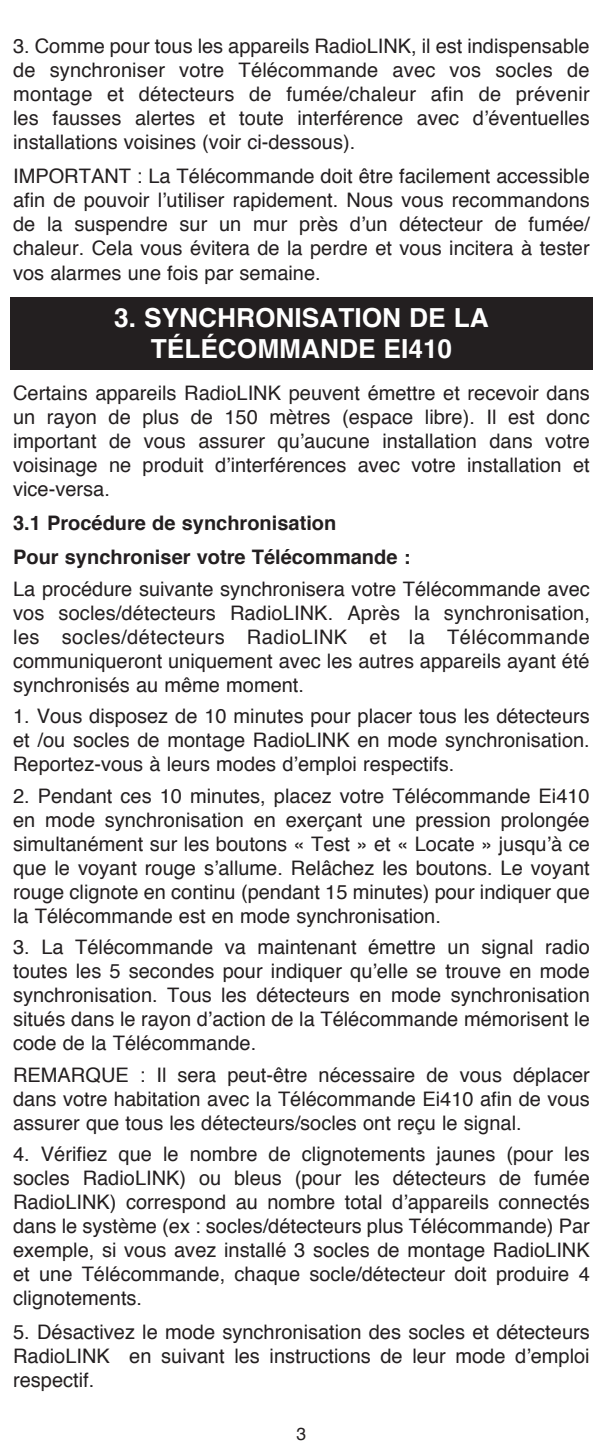
<style>
.page{position:relative;width:603px;height:1453px;background:#fff}
.page>*{position:absolute;margin:0;border:0;box-sizing:border-box;transform-origin:0 0}
.t1{font:700 26.25px/31.5px "Helvetica";color:#fff;text-align:center}
.t2{font:20px/24px "Helvetica";color:#231f20;text-align:justify}
.t3{font:700 20px/34px "Helvetica";color:#231f20}
.t4{font:17.5px "Helvetica";color:#231f20}
</style>
<div class="page">
<div style="left:11px;top:297px;width:582px;height:73px;background:#231f20"></div>
<p class="t2" style="left:13px;top:35px;width:578px">3. Comme pour tous les appareils RadioLINK, il est indispensable de synchroniser votre Télécommande avec vos socles de montage et détecteurs de fumée/chaleur afin de prévenir les fausses alertes et toute interférence avec d’éventuelles installations voisines (voir ci-dessous).</p>
<p class="t2" style="left:13px;top:164px;width:578px">IMPORTANT : La Télécommande doit être facilement accessible afin de pouvoir l’utiliser rapidement. Nous vous recommandons de la suspendre sur un mur près d’un détecteur de fumée/ chaleur. Cela vous évitera de la perdre et vous incitera à tester vos alarmes une fois par semaine.</p>
<h1 class="t1" style="left:114px;top:302px;width:376px">3. SYNCHRONISATION DE LA<br>TÉLÉCOMMANDE Ei410</h1>
<p class="t2" style="left:13px;top:382px;width:578px">Certains appareils RadioLINK peuvent émettre et recevoir dans un rayon de plus de 150 mètres (espace libre). Il est donc important de vous assurer qu’aucune installation dans votre voisinage ne produit d’interférences avec votre installation et vice-versa.</p>
<p class="t3" style="left:13px;top:506px;width:398px">3.1 Procédure de synchronisation<br>Pour synchroniser votre Télécommande :</p>
<p class="t2" style="left:13px;top:577px;width:578px">La procédure suivante synchronisera votre Télécommande avec vos socles/détecteurs RadioLINK. Après la synchronisation, les socles/détecteurs RadioLINK et la Télécommande communiqueront uniquement avec les autres appareils ayant été synchronisés au même moment.</p>
<p class="t2" style="left:13px;top:705px;width:578px">1. Vous disposez de 10 minutes pour placer tous les détecteurs et /ou socles de montage RadioLINK en mode synchronisation.<br>Reportez-vous à leurs modes d’emploi respectifs.</p>
<p class="t2" style="left:13px;top:784px;width:578px">2. Pendant ces 10 minutes, placez votre Télécommande Ei410 en mode synchronisation en exerçant une pression prolongée simultanément sur les boutons « Test » et « Locate » jusqu’à ce que le voyant rouge s’allume. Relâchez les boutons. Le voyant rouge clignote en continu (pendant 15 minutes) pour indiquer que la Télécommande est en mode synchronisation.</p>
<p class="t2" style="left:13px;top:936px;width:578px">3. La Télécommande va maintenant émettre un signal radio toutes les 5 secondes pour indiquer qu’elle se trouve en mode synchronisation. Tous les détecteurs en mode synchronisation situés dans le rayon d’action de la Télécommande mémorisent le code de la Télécommande.</p>
<p class="t2" style="left:13px;top:1063px;width:578px">REMARQUE : Il sera peut-être nécessaire de vous déplacer dans votre habitation avec la Télécommande Ei410 afin de vous assurer que tous les détecteurs/socles ont reçu le signal.</p>
<p class="t2" style="left:13px;top:1143px;width:578px">4. Vérifiez que le nombre de clignotements jaunes (pour les socles RadioLINK) ou bleus (pour les détecteurs de fumée RadioLINK) correspond au nombre total d’appareils connectés dans le système (ex : socles/détecteurs plus Télécommande) Par exemple, si vous avez installé 3 socles de montage RadioLINK et une Télécommande, chaque socle/détecteur doit produire 4 clignotements.</p>
<p class="t2" style="left:13px;top:1321px;width:578px">5. Désactivez le mode synchronisation des socles et détecteurs RadioLINK en suivant les instructions de leur mode d’emploi respectif.</p>
<p class="t4" style="left:296px;top:1420px;width:11px">3</p>
</div>
